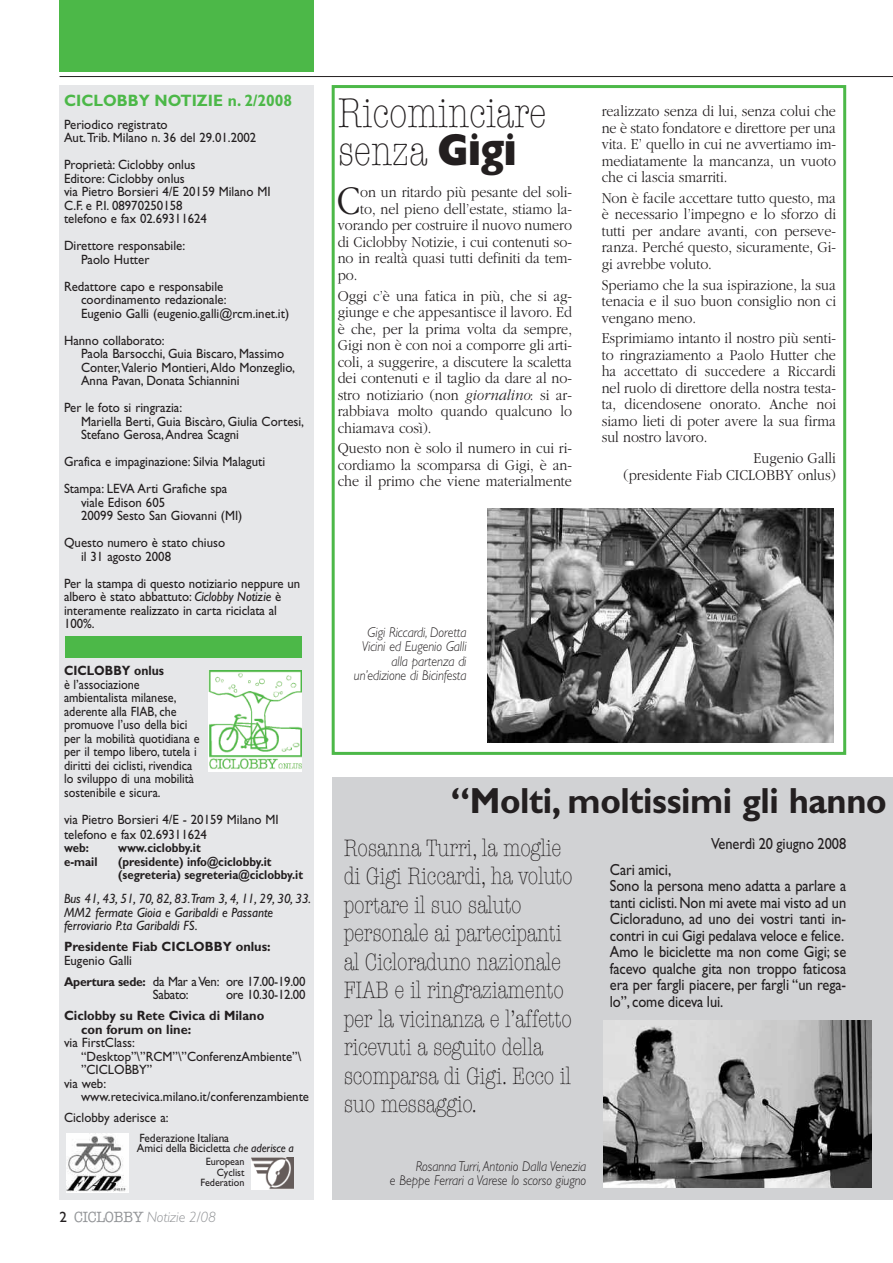
<style>
.page{position:relative;width:893px;height:1263px;background:#fff}
.page>*{position:absolute;margin:0;border:0;box-sizing:border-box;transform-origin:0 0}
.t1{font:300 42.15px "Garamond";color:#231f20;scale:.9 1}
.t2{font:300 condensed 42px/37.5px "American Typewriter";letter-spacing:-.01em;color:#231f20}
.t3{font:700 36.45px "Gill Sans";letter-spacing:-.01em;color:#231f20;scale:.95 1}
.t4{font:300 condensed 24px/28.5px "American Typewriter";letter-spacing:-.015em;color:#231f20}
.t5{font:700 16.5px "Gill Sans";color:#4cb848;scale:.95 1}
.t6{font:16.05px/16.5px "Gill Sans";letter-spacing:-.005em;color:#231f20;scale:.9 1}
.t7{font:300 15.75px/16.5px "Garamond";color:#231f20;text-align:justify;scale:.9 1}
.t8{font:italic 300 15px "Gill Sans";letter-spacing:-.01em;color:#939598}
.t9{font:italic 300 14.25px/14.2px "Gill Sans";letter-spacing:-.005em;color:#231f20;text-align:right;scale:.9 1}
.t10{font:13.5px/13.5px "Gill Sans";color:#231f20;scale:.95 1}
.t11{font:13.5px/13.5px "Gill Sans";color:#231f20;scale:.9 1}
.t12{font:italic 13.5px/13.5px "Gill Sans";color:#231f20;scale:.95 1}
.t13{font:700 13.5px/13.5px "Gill Sans";color:#231f20;scale:.95 1}
.t14{font:13.5px/21px "Gill Sans";letter-spacing:-.02em;color:#231f20;scale:.95 1}
.t15{font:700 13.5px "Gill Sans";color:#231f20;scale:.9 1}
.t16{font:700 12.75px/13.5px "Gill Sans";color:#231f20;scale:.9 1}
.t17{font:12px/10.5px "Gill Sans";letter-spacing:-.005em;color:#231f20;scale:.95 1}
.t18{font:10.65px/10.6px "Gill Sans";color:#231f20;text-align:right;scale:.95 1}
.s1{font-style:italic}
.s2{font-weight:700;font-size:12.75px}
.s3{font-weight:400;font-style:normal;color:#231f20}
.s4{font-family:"American Typewriter";font-weight:500;font-style:normal}
.s5{font-family:"Gill Sans";font-weight:800;font-stretch:normal;font-size:45px}
</style>
<div class="page">
<hr style="left:60px;top:76px;width:833px;height:1px;background:#231f20">
<div style="left:60px;top:85px;width:254px;height:1114px;background:#e6e7e9"></div>
<div style="left:60px;top:0;width:254px;height:72px;background:#4cb848"></div>
<div style="left:66px;top:636px;width:236px;height:21px;background:#4cb848"></div>
<img style="left:67px;top:1134px;width:62px;height:59px">
<div style="left:251px;top:1157px;width:43px;height:32px;background:#655c5a"></div>
<img style="left:251px;top:1157px;width:42px;height:32px">
<img style="left:208px;top:670px;width:94px;height:101px">
<div style="left:332px;top:777px;width:561px;height:422px;background:#d1d2d4"></div>
<div style="left:332px;top:85px;width:514px;height:670px;border:3px solid #4cb848"></div>
<img style="left:604px;top:1020px;width:267px;height:168px">
<img style="left:487px;top:508px;width:346px;height:235px">
<p class="t5" style="left:64px;top:94px;width:242px">CICLOBBY NOTIZIE n. 2/2008</p>
<p class="t10" style="left:64px;top:119px;width:204px">Periodico registrato<br>Aut.Trib. Milano n. 36 del 29.01.2002</p>
<p class="t10" style="left:64px;top:159px;width:219px">Proprietà: Ciclobby onlus<br>Editore: Ciclobby onlus<br>via Pietro Borsieri 4/E 20159 Milano MI<br>C.F. e P.I. 08970250158<br>telefono e fax 02.69311624</p>
<p class="t10" style="left:81px;top:240px;width:111px;text-indent:-17px">Direttore responsabile:<br>Paolo Hutter</p>
<p class="t10" style="left:81px;top:281px;width:221px;text-indent:-17px">Redattore capo e responsabile coordinamento redazionale:<br>Eugenio Galli (eugenio.galli@rcm.inet.it)</p>
<p class="t10" style="left:81px;top:335px;width:227px;text-indent:-17px">Hanno collaborato:<br>Paola Barsocchi, Guia Biscaro, Massimo Conter,Valerio Montieri,Aldo Monzeglio, Anna Pavan, Donata Schiannini</p>
<p class="t10" style="left:81px;top:402px;width:236px;text-indent:-17px">Per le foto si ringrazia:<br>Mariella Berti, Guia Biscàro, Giulia Cortesi,<br>Stefano Gerosa,Andrea Scagni</p>
<p class="t10" style="left:64px;top:450px;width:213px;line-height:27px">Grafica e impaginazione: Silvia Malaguti<br>Stampa: LEVA Arti Grafiche spa</p>
<p class="t10" style="left:81px;top:497px;width:171px">viale Edison 605<br>20099 Sesto San Giovanni (MI)</p>
<p class="t10" style="left:81px;top:537px;width:153px;text-indent:-17px">Questo numero è stato chiuso il 31 agosto 2008</p>
<p class="t10" style="left:64px;top:578px;width:250px">Per la stampa di questo notiziario neppure un albero è stato abbattuto: <span class="s1">Ciclobby Notizie</span> è interamente realizzato in carta riciclata al 100%.</p>
<p class="t15" style="left:64px;top:665px;width:113px">CICLOBBY onlus</p>
<p class="t11" style="left:64px;top:678px;width:152px">è l’associazione ambientalista milanese, aderente alla FIAB, che promuove l’uso della bici per la mobilità quotidiana e per il tempo libero, tutela i diritti dei ciclisti, rivendica lo sviluppo di una mobilità sostenibile e sicura.</p>
<p class="t10" style="left:64px;top:813px;width:227px;line-height:15px">via Pietro Borsieri 4/E - 20159 Milano MI telefono e fax 02.69311624</p>
<p class="t16" style="left:64px;top:842px;width:29px">web:</p>
<p class="t16" style="left:118px;top:842px;width:93px">www.ciclobby.it</p>
<p class="t16" style="left:64px;top:856px;width:39px">e-mail</p>
<p class="t16" style="left:118px;top:856px;width:207px">(presidente) info@ciclobby.it (segreteria) segreteria@ciclobby.it</p>
<p class="t12" style="left:64px;top:893px;width:262px">Bus 41, 43, 51, 70, 82, 83.Tram 3, 4, 11, 29, 30, 33.<br>MM2 fermate Gioia e Garibaldi e Passante ferroviario P.ta Garibaldi FS.</p>
<p class="t13" style="left:64px;top:941px;width:219px">Presidente Fiab CICLOBBY onlus:</p>
<p class="t14" style="left:64px;top:951px;width:256px">Eugenio Galli<br><span class="s2">Apertura sede:</span> da Mar a Ven: ore 17.00-19.00</p>
<p class="t10" style="left:153px;top:989px;width:39px">Sabato:</p>
<p class="t14" style="left:226px;top:985px;width:85px">ore 10.30-12.00</p>
<p class="t13" style="left:81px;top:1010px;width:194px;text-indent:-17px">Ciclobby su Rete Civica di Milano con forum on line:</p>
<p class="t10" style="left:64px;top:1037px;width:76px">via FirstClass:</p>
<p class="t10" style="left:81px;top:1050px;width:233px">“Desktop”\”RCM”\”ConferenzAmbiente”\</p>
<p class="t10" style="left:81px;top:1064px;width:77px">”CICLOBBY”</p>
<p class="t10" style="left:64px;top:1077px;width:46px">via web:</p>
<p class="t10" style="left:81px;top:1091px;width:242px">www.retecivica.milano.it/conferenzambiente</p>
<p class="t10" style="left:64px;top:1112px;width:112px">Ciclobby aderisce a:</p>
<p class="t17" style="left:137px;top:1133px;width:167px">Federazione Italiana<br>Amici della Bicicletta <span class="s1">che aderisce a</span></p>
<p class="t18" style="left:200px;top:1157px;width:48px">European<br>Cyclist<br>Federation</p>
<p class="t8" style="left:60px;top:1211px;width:158px"><span class="s3">2</span> <span class="s4">CICLOBBY</span> Notizie 2/08</p>
<h2 class="t2" style="left:338px;top:97px;width:210px">Ricominciare senza <span class="s5">Gigi</span></h2>
<h1 class="t1" style="left:337px;top:175px;width:28px">C</h1>
<p class="t7" style="left:360px;top:184px;width:237px">on un ritardo più pesante del soli-</p>
<p class="t7" style="left:360px;top:200px;width:237px">to, nel pieno dell’estate, stiamo la-</p>
<p class="t7" style="left:338px;top:217px;width:262px">vorando per costruire il nuovo numero</p>
<p class="t7" style="left:338px;top:233px;width:262px">di Ciclobby Notizie, i cui contenuti so-</p>
<p class="t7" style="left:338px;top:250px;width:262px">no in realtà quasi tutti definiti da tem-</p>
<p class="t7" style="left:338px;top:266px;width:24px">po.</p>
<p class="t7" style="left:338px;top:287px;width:262px">Oggi c’è una fatica in più, che si ag&shy;giunge e che appesantisce il lavoro. Ed è che, per la prima volta da sempre, Gigi non è con noi a comporre gli arti&shy;coli, a suggerire, a discutere la scaletta dei contenuti e il taglio da dare al no&shy;stro notiziario (non <span class="s1">giornalino</span>: si ar&shy;rabbiava molto quando qualcuno lo chiamava così).</p>
<p class="t7" style="left:338px;top:440px;width:262px">Questo non è solo il numero in cui ri&shy;cordiamo la scomparsa di Gigi, è an&shy;che il primo che viene materialmente</p>
<p class="t7" style="left:602px;top:102px;width:262px">realizzato senza di lui, senza colui che ne è stato fondatore e direttore per una vita. E’ quello in cui ne avvertiamo im&shy;mediatamente la mancanza, un vuoto che ci lascia smarriti.</p>
<p class="t7" style="left:602px;top:189px;width:262px">Non è facile accettare tutto questo, ma è necessario l’impegno e lo sforzo di tutti per andare avanti, con perseve&shy;ranza. Perché questo, sicuramente, Gi&shy;gi avrebbe voluto.</p>
<p class="t7" style="left:602px;top:276px;width:262px">Speriamo che la sua ispirazione, la sua tenacia e il suo buon consiglio non ci vengano meno.</p>
<p class="t7" style="left:602px;top:330px;width:262px">Esprimiamo intanto il nostro più senti&shy;to ringraziamento a Paolo Hutter che ha accettato di succedere a Riccardi nel ruolo di direttore della nostra testa&shy;ta, dicendosene onorato. Anche noi siamo lieti di poter avere la sua firma sul nostro lavoro.</p>
<p class="t7" style="left:624px;top:449px;width:238px;text-align:right">Eugenio Galli<br>(presidente Fiab CICLOBBY onlus)</p>
<p class="t9" style="left:354px;top:626px;width:127px">Gigi Riccardi, Doretta<br>Vicini ed Eugenio Galli alla partenza di un’edizione di Bicinfesta</p>
<h3 class="t3" style="left:451px;top:787px;width:461px">“Molti, moltissimi gli hanno</h3>
<p class="t4" style="left:344px;top:835px;width:230px">Rosanna Turri, la moglie di Gigi Riccardi, ha voluto portare il suo saluto personale ai partecipanti al Cicloraduno nazionale<br>FIAB e il ringraziamento per la vicinanza e l’affetto ricevuti a seguito della scomparsa di Gigi. Ecco il suo messaggio.</p>
<p class="t6" style="left:711px;top:837px;width:151px">Venerdì 20 giugno 2008</p>
<p class="t6" style="left:610px;top:863px;width:264px">Cari amici,<br>Sono la persona meno adatta a parlare a tanti ciclisti.Non mi avete mai visto ad un Cicloraduno, ad uno dei vostri tanti in&shy;contri in cui Gigi pedalava veloce e felice.<br>Amo le biciclette ma non come Gigi; se facevo qualche gita non troppo faticosa era per fargli piacere, per fargli “un rega&shy;lo”, come diceva lui.</p>
<p class="t9" style="left:390px;top:1160px;width:220px">Rosanna Turri,Antonio Dalla Venezia<br>e Beppe Ferrari a Varese lo scorso giugno</p>
</div>
